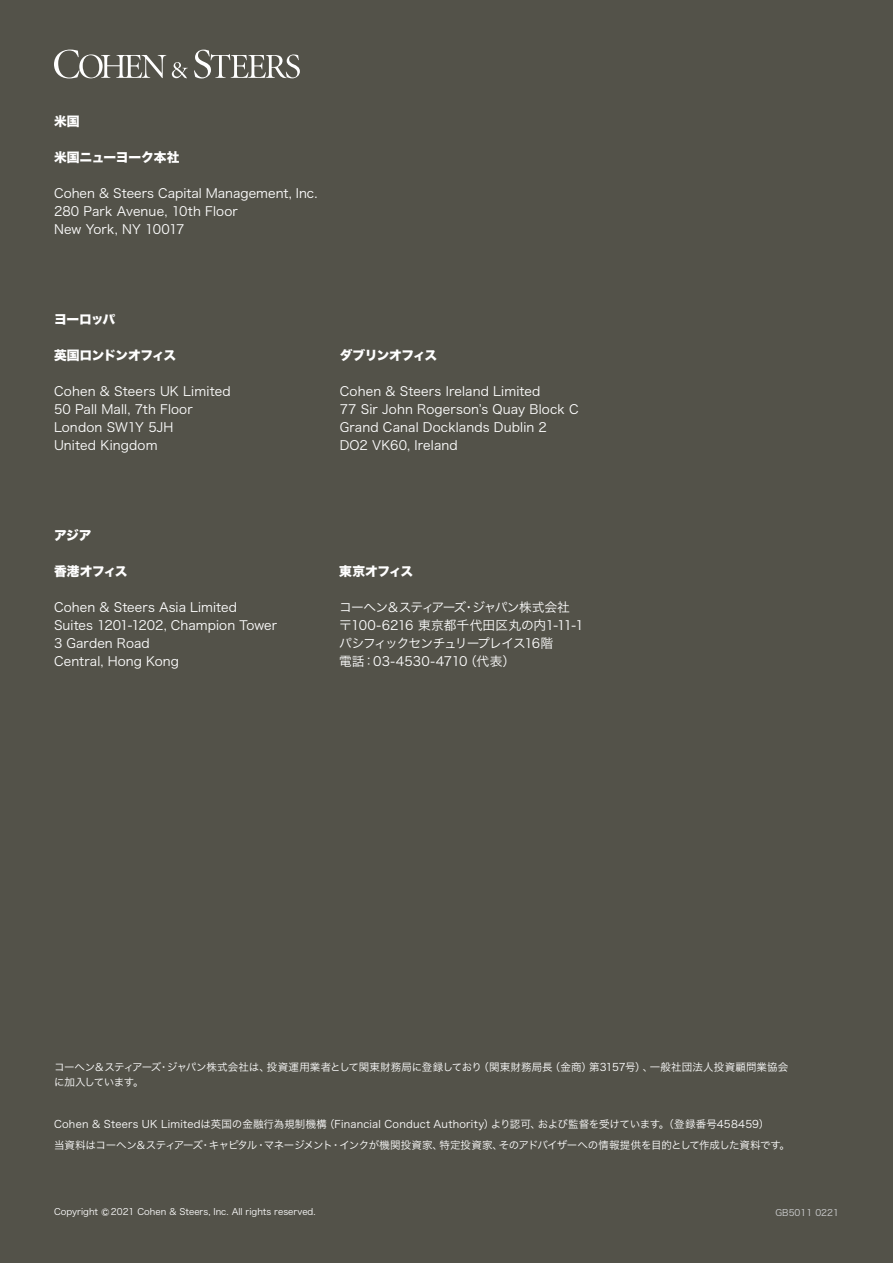
<style>
.page{position:relative;width:893px;height:1263px;background:#535249}
.page>*{position:absolute;margin:0;border:0;box-sizing:border-box;transform-origin:0 0}
.BODY_TEXT_WHT{font:12.75px/18px "Hira Kaku Pro N W3";letter-spacing:.01em;color:#fff}
.BODY_TEXT_WHT-2{font:12.75px/18px "Hira Kaku Pro N W3";letter-spacing:-.04em;color:#fff}
.BODY_TEXT_WHT-3{font:12.75px "Hira Kaku Std N W8";letter-spacing:-.03em;color:#fff}
.BODY_TEXT_WHT-4{font:12.75px "Hira Kaku Std N W8";letter-spacing:-.01em;color:#fff}
.FOOTNOTE_9_5_10-ITAL{font:10.5px/15px "Hira Kaku Pro N W3";letter-spacing:.005em;color:#fff}
.FOOTNOTE_9_5_10-ITAL-2{font:10.5px "Hira Kaku Pro N W3";letter-spacing:-.04em;color:#fff}
.FOOTNOTE_8_8{font:9px "Hira Kaku Pro N W3";color:#fff}
.FOOTNOTE_8_8-2{font:9px "Hira Kaku Pro N W3";color:#d1d2d4}
.s1{font-size:15px}
</style>
<div class="page">
<svg style="left:54px;top:50px;width:112px;height:28px"></svg>
<svg style="left:194px;top:50px;width:106px;height:28px"></svg>
<svg style="left:172px;top:62px;width:16px;height:16px"></svg>
<p class="BODY_TEXT_WHT-3" style="left:54px;top:114px;width:27px">米国</p>
<p class="BODY_TEXT_WHT-4" style="left:54px;top:150px;width:127px">米国ニューヨーク本社</p>
<p class="BODY_TEXT_WHT" style="left:54px;top:183px;width:265px">Cohen &amp; Steers Capital Management, Inc.<br>280 Park Avenue, 10th Floor<br>New York, NY 10017</p>
<p class="BODY_TEXT_WHT-3" style="left:54px;top:312px;width:63px">ヨーロッパ</p>
<p class="BODY_TEXT_WHT-3" style="left:54px;top:348px;width:124px">英国ロンドンオフィス</p>
<p class="BODY_TEXT_WHT" style="left:54px;top:381px;width:178px">Cohen &amp; Steers UK Limited<br>50 Pall Mall, 7th Floor<br>London SW1Y 5JH<br>United Kingdom</p>
<p class="BODY_TEXT_WHT-3" style="left:54px;top:528px;width:39px">アジア</p>
<p class="BODY_TEXT_WHT-3" style="left:54px;top:564px;width:75px">香港オフィス</p>
<p class="BODY_TEXT_WHT" style="left:54px;top:597px;width:225px">Cohen &amp; Steers Asia Limited<br>Suites 1201-1202, Champion Tower<br>3 Garden Road<br>Central, Hong Kong</p>
<p class="BODY_TEXT_WHT-3" style="left:340px;top:348px;width:99px">ダブリンオフィス</p>
<p class="BODY_TEXT_WHT" style="left:340px;top:381px;width:241px">Cohen &amp; Steers Ireland Limited<br>77 Sir John Rogerson’s Quay Block C<br>Grand Canal Docklands Dublin 2<br>DO2 VK60, Ireland</p>
<p class="BODY_TEXT_WHT-3" style="left:339px;top:564px;width:75px">東京オフィス</p>
<p class="BODY_TEXT_WHT-2" style="left:339px;top:597px;width:246px">コーヘン＆スティアーズ・ジャパン株式会社〒100-6216 東京都千代田区丸の内1-11-1パシフィックセンチュリープレイス16階<br>電話：03-4530-4710（代表）</p>
<p class="FOOTNOTE_9_5_10-ITAL" style="left:54px;top:1059px;width:736px">コーヘン＆スティアーズ・ジャパン株式会社は、投資運用業者として関東財務局に登録しており（関東財務局長（金商）第3157号）、一般社団法人投資顧問業協会に加入しています。</p>
<p class="FOOTNOTE_9_5_10-ITAL" style="left:54px;top:1116px;width:717px">Cohen &amp; Steers UK Limitedは英国の金融行為規制機構（Financial Conduct Authority）より認可、および監督を受けています。（登録番号458459）</p>
<p class="FOOTNOTE_9_5_10-ITAL-2" style="left:54px;top:1136px;width:737px">当資料はコーヘン＆スティアーズ・キャピタル・マネージメント・インクが機関投資家、特定投資家、そのアドバイザーへの情報提供を目的として作成した資料です。</p>
<p class="FOOTNOTE_8_8" style="left:54px;top:1204px;width:263px">Copyright <span class="s1">©</span> 2021 Cohen &amp; Steers, Inc. All rights reserved.</p>
<p class="FOOTNOTE_8_8-2" style="left:775px;top:1204px;width:65px">GB5011 0221</p>
</div>
